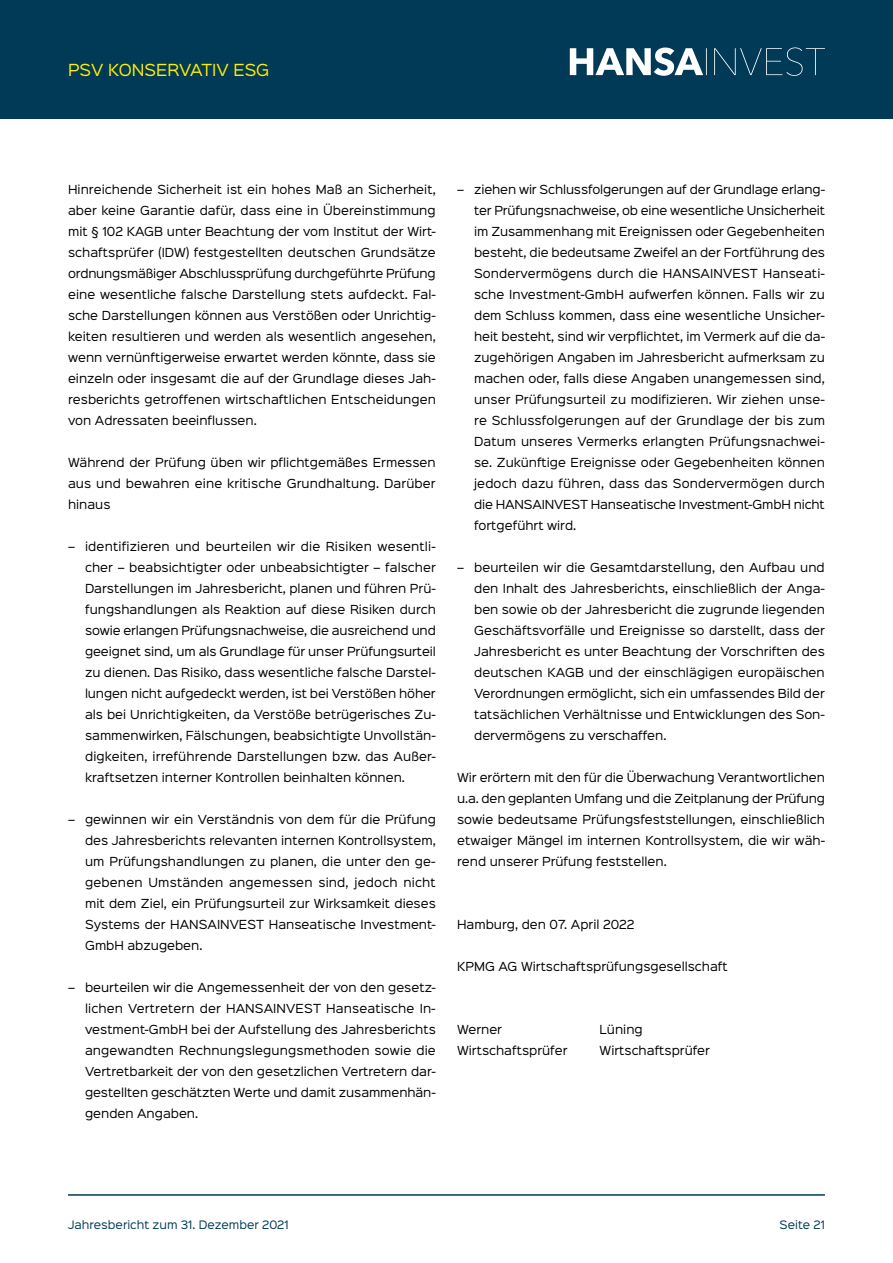
<style>
.page{position:relative;width:893px;height:1263px;background:#fff}
.page>*{position:absolute;margin:0;border:0;box-sizing:border-box;transform-origin:0 0}
.t1{font:15px "Sinkin Sans 400";color:#ffed00}
.t2{font:11.25px/21px "Sinkin Sans 400";color:#000;text-align:justify}
.t3{font:10.5px "Sinkin Sans 400";color:#003a56}
</style>
<div class="page">
<div style="left:0;top:0;width:893px;height:119px;background:#003a56"></div>
<svg style="left:570px;top:47px;width:255px;height:29px"></svg>
<hr style="left:68px;top:1194px;width:757px;height:2px;background:#003a56">
<h1 class="t1" style="left:68px;top:57px;width:203px">PSV KONSERVATIV ESG</h1>
<p class="t2" style="left:68px;top:178px;width:370px">Hinreichende Sicherheit ist ein hohes Maß an Sicherheit, aber keine Garantie dafür, dass eine in Übereinstimmung mit § 102 KAGB unter Beachtung der vom Institut der Wirt&shy;schaftsprüfer (IDW) festgestellten deutschen Grundsätze ordnungsmäßiger Abschlussprüfung durchgeführte Prüfung eine wesentliche falsche Darstellung stets aufdeckt. Fal&shy;sche Darstellungen können aus Verstößen oder Unrichtig&shy;keiten resultieren und werden als wesentlich angesehen, wenn vernünftigerweise erwartet werden könnte, dass sie einzeln oder insgesamt die auf der Grundlage dieses Jah&shy;resberichts getroffenen wirtschaftlichen Entscheidungen von Adressaten beeinflussen.</p>
<p class="t2" style="left:68px;top:451px;width:369px">Während der Prüfung üben wir pflichtgemäßes Ermessen aus und bewahren eine kritische Grundhaltung. Darüber hinaus</p>
<p class="t2" style="left:85px;top:535px;width:352px;text-indent:-17px">– identifizieren und beurteilen wir die Risiken wesentli&shy;cher – beabsichtigter oder unbeabsichtigter – falscher Darstellungen im Jahresbericht, planen und führen Prü&shy;fungshandlungen als Reaktion auf diese Risiken durch sowie erlangen Prüfungsnachweise, die ausreichend und geeignet sind, um als Grundlage für unser Prüfungsurteil zu dienen. Das Risiko, dass wesentliche falsche Darstel&shy;lungen nicht aufgedeckt werden, ist bei Verstößen höher als bei Unrichtigkeiten, da Verstöße betrügerisches Zu&shy;sammenwirken, Fälschungen, beabsichtigte Unvollstän&shy;digkeiten, irreführende Darstellungen bzw. das Außer&shy;kraftsetzen interner Kontrollen beinhalten können.</p>
<p class="t2" style="left:85px;top:808px;width:352px;text-indent:-17px">– gewinnen wir ein Verständnis von dem für die Prüfung des Jahresberichts relevanten internen Kontrollsystem, um Prüfungshandlungen zu planen, die unter den ge&shy;gebenen Umständen angemessen sind, jedoch nicht mit dem Ziel, ein Prüfungsurteil zur Wirksamkeit dieses Systems der HANSAINVEST Hanseatische Investment-GmbH abzugeben.</p>
<p class="t2" style="left:85px;top:976px;width:352px;text-indent:-17px">– beurteilen wir die Angemessenheit der von den gesetz&shy;lichen Vertretern der HANSAINVEST Hanseatische In&shy;vestment-GmbH bei der Aufstellung des Jahresberichts angewandten Rechnungslegungsmethoden sowie die Vertretbarkeit der von den gesetzlichen Vertretern dar&shy;gestellten geschätzten Werte und damit zusammenhän&shy;genden Angaben.</p>
<p class="t2" style="left:474px;top:178px;width:352px;text-indent:-17px">– ziehen wir Schlussfolgerungen auf der Grundlage erlang&shy;ter Prüfungsnachweise, ob eine wesentliche Unsicherheit im Zusammenhang mit Ereignissen oder Gegebenheiten besteht, die bedeutsame Zweifel an der Fortführung des Sondervermögens durch die HANSAINVEST Hanseati&shy;sche Investment-GmbH aufwerfen können. Falls wir zu dem Schluss kommen, dass eine wesentliche Unsicher&shy;heit besteht, sind wir verpflichtet, im Vermerk auf die da&shy;zugehörigen Angaben im Jahresbericht aufmerksam zu machen oder, falls diese Angaben unangemessen sind, unser Prüfungsurteil zu modifizieren. Wir ziehen unse&shy;re Schlussfolgerungen auf der Grundlage der bis zum Datum unseres Vermerks erlangten Prüfungsnachwei&shy;se. Zukünftige Ereignisse oder Gegebenheiten können jedoch dazu führen, dass das Sondervermögen durch die HANSAINVEST Hanseatische Investment-GmbH nicht fortgeführt wird.</p>
<p class="t2" style="left:474px;top:556px;width:352px;text-indent:-17px">– beurteilen wir die Gesamtdarstellung, den Aufbau und den Inhalt des Jahresberichts, einschließlich der Anga&shy;ben sowie ob der Jahresbericht die zugrunde liegenden Geschäftsvorfälle und Ereignisse so darstellt, dass der Jahresbericht es unter Beachtung der Vorschriften des deutschen KAGB und der einschlägigen europäischen Verordnungen ermöglicht, sich ein umfassendes Bild der tatsächlichen Verhältnisse und Entwicklungen des Son&shy;dervermögens zu verschaffen.</p>
<p class="t2" style="left:457px;top:766px;width:370px">Wir erörtern mit den für die Überwachung Verantwortlichen u.a. den geplanten Umfang und die Zeitplanung der Prüfung sowie bedeutsame Prüfungsfeststellungen, einschließlich etwaiger Mängel im internen Kontrollsystem, die wir wäh&shy;rend unserer Prüfung feststellen.</p>
<p class="t2" style="left:457px;top:913px;width:179px">Hamburg, den 07. April 2022</p>
<p class="t2" style="left:457px;top:955px;width:272px">KPMG AG Wirtschaftsprüfungsgesellschaft</p>
<p class="t2" style="left:457px;top:1018px;width:46px">Werner</p>
<p class="t2" style="left:600px;top:1018px;width:45px">Lüning</p>
<p class="t2" style="left:457px;top:1039px;width:112px">Wirtschaftsprüfer</p>
<p class="t2" style="left:600px;top:1039px;width:112px">Wirtschaftsprüfer</p>
<p class="t3" style="left:68px;top:1216px;width:222px">Jahresbericht zum 31. Dezember 2021</p>
<p class="t3" style="left:780px;top:1216px;width:47px">Seite 21</p>
</div>
